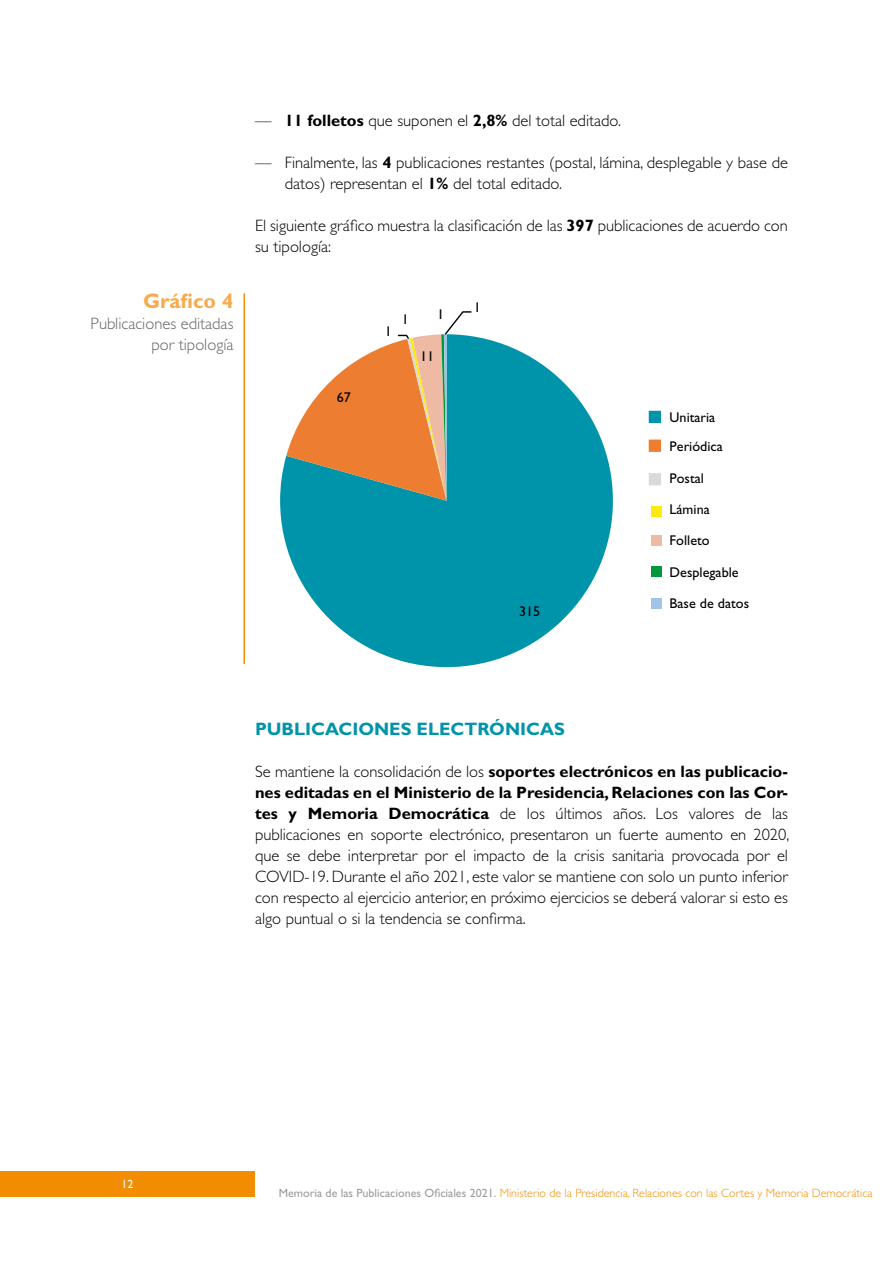
<style>
.page{position:relative;width:893px;height:1263px;background:#fff}
.page>*{position:absolute;margin:0;border:0;box-sizing:border-box;transform-origin:0 0}
.t1{font:700 21px "Gill Sans Std";color:#f7aa4e}
.t2{font:700 18px "Gill Sans Std";color:#0094aa}
.t3{font:300 16.5px/21px "Gill Sans Std";color:#000}
.t4{font:300 16.5px/21px "Gill Sans Std";color:#646363;text-align:right}
.t5{font:14.1px/29.5px "Gill Sans";color:#000}
.t6{font:300 12px "Gill Sans Std";color:#f28c00}
.t7{font:12px "Gill Sans Std";color:#fff}
.s1{font-weight:700}
.s2{font-weight:400;color:#9d9d9c}
</style>
<div class="page">
<div style="left:0;top:1171px;width:255px;height:26px;background:#f28c00"></div>
<svg style="left:280px;top:336px;width:333px;height:331px;fill:#0094aa"></svg>
<svg style="left:286px;top:311px;width:187px;height:190px"></svg>
<div style="left:650px;top:412px;width:10px;height:10px;background:#0094aa"></div>
<div style="left:649px;top:411px;width:12px;height:12px;border:2px solid #0094aa"></div>
<div style="left:650px;top:440px;width:10px;height:11px;background:#ed7d31"></div>
<div style="left:649px;top:440px;width:12px;height:12px;border:2px solid #ed7d31"></div>
<div style="left:650px;top:474px;width:10px;height:10px;background:#dadada"></div>
<div style="left:649px;top:473px;width:12px;height:12px;border:2px solid #dadada"></div>
<div style="left:651px;top:506px;width:10px;height:10px;background:#fcea10"></div>
<div style="left:651px;top:535px;width:10px;height:10px;background:#eebaa4"></div>
<div style="left:651px;top:566px;width:10px;height:11px;background:#00983a"></div>
<div style="left:651px;top:598px;width:10px;height:10px;background:#a0c4e8"></div>
<hr style="left:244px;top:293px;width:1px;height:371px;background:#f28c00">
<p class="t1" style="left:143px;top:288px;width:92px">Gráfico 4</p>
<p class="t4" style="left:91px;top:313px;width:144px">Publicaciones editadas por tipología</p>
<p class="t3" style="left:255px;top:110px;width:368px">— <span class="s1">11 folletos</span> que suponen el <span class="s1">2,8%</span> del total editado.</p>
<p class="t3" style="left:285px;top:152px;width:505px;text-indent:-30px">— Finalmente, las <span class="s1">4</span> publicaciones restantes (postal, lámina, desplegable y base de datos) representan el <span class="s1">1%</span> del total editado.</p>
<p class="t3" style="left:255px;top:215px;width:534px">El siguiente gráfico muestra la clasificación de las <span class="s1">397</span> publicaciones de acuerdo con su tipología:</p>
<p class="t5" style="left:337px;top:383px;width:16px">67</p>
<p class="t5" style="left:385px;top:316px;width:9px">1</p>
<p class="t5" style="left:402px;top:305px;width:9px">1</p>
<p class="t5" style="left:437px;top:299px;width:9px">1</p>
<p class="t5" style="left:420px;top:342px;width:16px">11</p>
<p class="t5" style="left:474px;top:292px;width:9px">1</p>
<p class="t5" style="left:519px;top:596px;width:23px">315</p>
<p class="t5" style="left:670px;top:402px;width:55px">Unitaria<br>Periódica</p>
<p class="t5" style="left:670px;top:463px;width:36px">Postal</p>
<p class="t5" style="left:670px;top:495px;width:42px">Lámina</p>
<p class="t5" style="left:670px;top:526px;width:42px">Folleto</p>
<p class="t5" style="left:670px;top:557px;width:71px">Desplegable</p>
<p class="t5" style="left:670px;top:589px;width:81px">Base de datos</p>
<p class="t2" style="left:255px;top:718px;width:311px">PUBLICACIONES ELECTRÓNICAS</p>
<p class="t3" style="left:255px;top:761px;width:536px;text-align:justify">Se mantiene la consolidación de los <span class="s1">soportes electrónicos en las publicacio&shy;nes editadas en el Ministerio de la Presidencia, Relaciones con las Cor&shy;tes y Memoria Democrática</span> de los últimos años. Los valores de las publicaciones en soporte electrónico, presentaron un fuerte aumento en 2020, que se debe interpretar por el impacto de la crisis sanitaria provocada por el COVID-19. Durante el año 2021, este valor se mantiene con solo un punto inferior con respecto al ejercicio anterior, en próximo ejercicios se deberá valorar si esto es algo puntual o si la tendencia se confirma.</p>
<p class="t7" style="left:122px;top:1177px;width:13px">12</p>
<p class="t6" style="left:279px;top:1186px;width:595px"><span class="s2">Memoria de las Publicaciones Oficiales 2021.</span> Ministerio de la Presidencia, Relaciones con las Cortes y Memoria Democrática</p>
</div>
